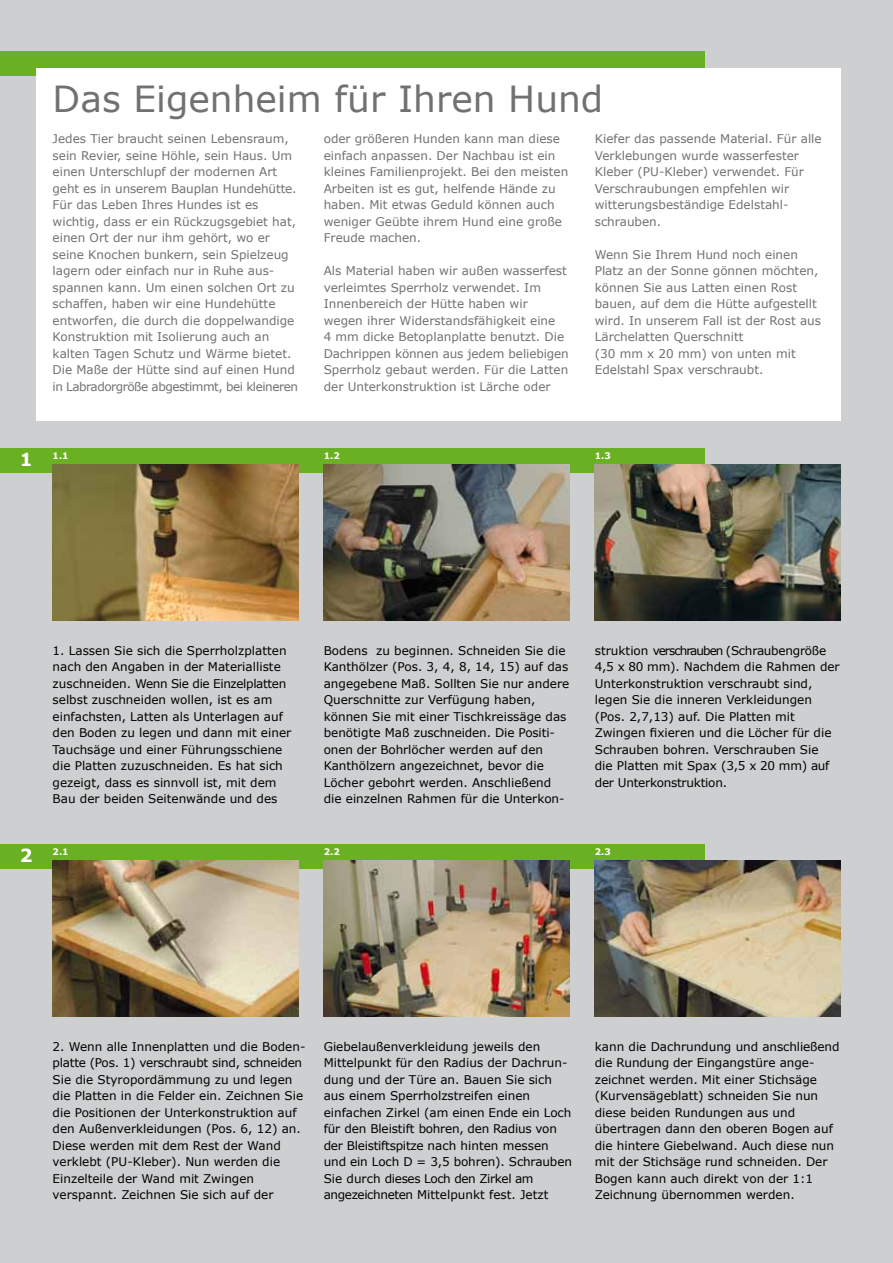
<style>
.page{position:relative;width:893px;height:1263px;background:#cecfd0}
.page>*{position:absolute;margin:0;border:0;box-sizing:border-box;transform-origin:0 0}
.t1{font:36px "Verdana";color:#707172}
.t2{font:700 18px "Verdana";color:#fff}
.t3{font:12px/16.5px "Verdana";color:#000}
.t4{font:12px/16.5px "Verdana";color:#707172}
.t5{font:700 9px "Verdana";color:#fff}
</style>
<div class="page">
<div style="left:0;top:52px;width:705px;height:24px;background:#6ab023"></div>
<div style="left:36px;top:68px;width:804px;height:353px;background:#fff"></div>
<div style="left:0;top:448px;width:705px;height:24px;background:#6ab023"></div>
<div style="left:0;top:844px;width:705px;height:24px;background:#6ab023"></div>
<img style="left:53px;top:860px;width:245px;height:157px">
<img style="left:324px;top:860px;width:245px;height:157px">
<img style="left:595px;top:860px;width:245px;height:157px">
<img style="left:53px;top:464px;width:245px;height:157px">
<img style="left:324px;top:464px;width:245px;height:157px">
<img style="left:595px;top:464px;width:245px;height:157px">
<h1 class="t1" style="left:53px;top:76px;width:552px">Das Eigenheim für Ihren Hund</h1>
<p class="t4" style="left:595px;top:130px;width:228px">Kiefer das passende Material. Für alle<br>Verklebungen wurde wasserfester<br>Kleber (PU-Kleber) verwendet. Für<br>Verschraubungen empfehlen wir witterungsbeständige Edelstahl‑ schrauben.</p>
<p class="t4" style="left:595px;top:246px;width:228px">Wenn Sie Ihrem Hund noch einen<br>Platz an der Sonne gönnen möchten, können Sie aus Latten einen Rost bauen, auf dem die Hütte aufgestellt wird. In unserem Fall ist der Rost aus<br>Lärchelatten Querschnitt<br>(30 mm x 20 mm) von unten mit<br>Edelstahl Spax verschraubt.</p>
<p class="t4" style="left:53px;top:130px;width:247px">Jedes Tier braucht seinen Lebensraum, sein Revier, seine Höhle, sein Haus. Um einen Unterschlupf der modernen Art geht es in unserem Bauplan Hundehütte.<br>Für das Leben Ihres Hundes ist es wichtig, dass er ein Rückzugsgebiet hat, einen Ort der nur ihm gehört, wo er seine Knochen bunkern, sein Spielzeug lagern oder einfach nur in Ruhe aus‑ spannen kann. Um einen solchen Ort zu schaffen, haben wir eine Hundehütte entworfen, die durch die doppelwandige Konstruktion mit Isolierung auch an kalten Tagen Schutz und Wärme bietet.<br>Die Maße der Hütte sind auf einen Hund in Labradorgröße abgestimmt, bei kleineren</p>
<p class="t4" style="left:324px;top:130px;width:246px">oder größeren Hunden kann man diese einfach anpassen. Der Nachbau ist ein kleines Familienprojekt. Bei den meisten Arbeiten ist es gut, helfende Hände zu haben. Mit etwas Geduld können auch weniger Geübte ihrem Hund eine große Freude machen.</p>
<p class="t4" style="left:324px;top:262px;width:247px">Als Material haben wir außen wasserfest verleimtes Sperrholz verwendet. Im Innenbereich der Hütte haben wir wegen ihrer Widerstandsfähigkeit eine<br>4 mm dicke Betoplanplatte benutzt. Die Dachrippen können aus jedem beliebigen Sperrholz gebaut werden. Für die Latten der Unterkonstruktion ist Lärche oder</p>
<h2 class="t2" style="left:20px;top:448px;width:14px">1</h2>
<p class="t5" style="left:53px;top:450px;width:18px">1.1</p>
<p class="t5" style="left:324px;top:450px;width:18px">1.2</p>
<p class="t5" style="left:595px;top:450px;width:18px">1.3</p>
<h2 class="t2" style="left:20px;top:844px;width:14px">2</h2>
<p class="t3" style="left:53px;top:642px;width:240px">1. Lassen Sie sich die Sperrholzplatten nach den Angaben in der Materialliste zuschneiden. Wenn Sie die Einzelplatten selbst zuschneiden wollen, ist es am einfachsten, Latten als Unterlagen auf den Boden zu legen und dann mit einer Tauchsäge und einer Führungsschiene die Platten zuzuschneiden. Es hat sich gezeigt, dass es sinnvoll ist, mit dem Bau der beiden Seitenwände und des</p>
<p class="t3" style="left:324px;top:642px;width:247px">Bodens zu beginnen. Schneiden Sie die Kanthölzer (Pos. 3, 4, 8, 14, 15) auf das angegebene Maß. Sollten Sie nur andere Querschnitte zur Verfügung haben, können Sie mit einer Tischkreissäge das benötigte Maß zuschneiden. Die Positi‑ onen der Bohrlöcher werden auf den Kanthölzern angezeichnet, bevor die Löcher gebohrt werden. Anschließend die einzelnen Rahmen für die Unterkon‑</p>
<p class="t3" style="left:595px;top:642px;width:246px">struktion verschrauben (Schraubengröße 4,5 x 80 mm). Nachdem die Rahmen der Unterkonstruktion verschraubt sind, legen Sie die inneren Verkleidungen (Pos. 2,7,13) auf. Die Platten mit Zwingen fixieren und die Löcher für die Schrauben bohren. Verschrauben Sie<br>die Platten mit Spax (3,5 x 20 mm) auf der Unterkonstruktion.</p>
<p class="t5" style="left:53px;top:846px;width:18px">2.1</p>
<p class="t5" style="left:324px;top:846px;width:18px">2.2</p>
<p class="t5" style="left:595px;top:846px;width:18px">2.3</p>
<p class="t3" style="left:53px;top:1038px;width:254px">2. Wenn alle Innenplatten und die Boden‑ platte (Pos. 1) verschraubt sind, schneiden Sie die Styropordämmung zu und legen die Platten in die Felder ein. Zeichnen Sie die Positionen der Unterkonstruktion auf den Außenverkleidungen (Pos. 6, 12) an.<br>Diese werden mit dem Rest der Wand verklebt (PU-Kleber). Nun werden die Einzelteile der Wand mit Zwingen verspannt. Zeichnen Sie sich auf der</p>
<p class="t3" style="left:324px;top:1038px;width:250px">Giebelaußenverkleidung jeweils den Mittelpunkt für den Radius der Dachrun‑ dung und der Türe an. Bauen Sie sich aus einem Sperrholzstreifen einen einfachen Zirkel (am einen Ende ein Loch für den Bleistift bohren, den Radius von der Bleistiftspitze nach hinten messen und ein Loch D = 3,5 bohren). Schrauben Sie durch dieses Loch den Zirkel am angezeichneten Mittelpunkt fest. Jetzt</p>
<p class="t3" style="left:595px;top:1038px;width:246px">kann die Dachrundung und anschließend die Rundung der Eingangstüre ange‑ zeichnet werden. Mit einer Stichsäge (Kurvensägeblatt) schneiden Sie nun diese beiden Rundungen aus und übertragen dann den oberen Bogen auf die hintere Giebelwand. Auch diese nun mit der Stichsäge rund schneiden. Der Bogen kann auch direkt von der 1:1<br>Zeichnung übernommen werden.</p>
</div>
